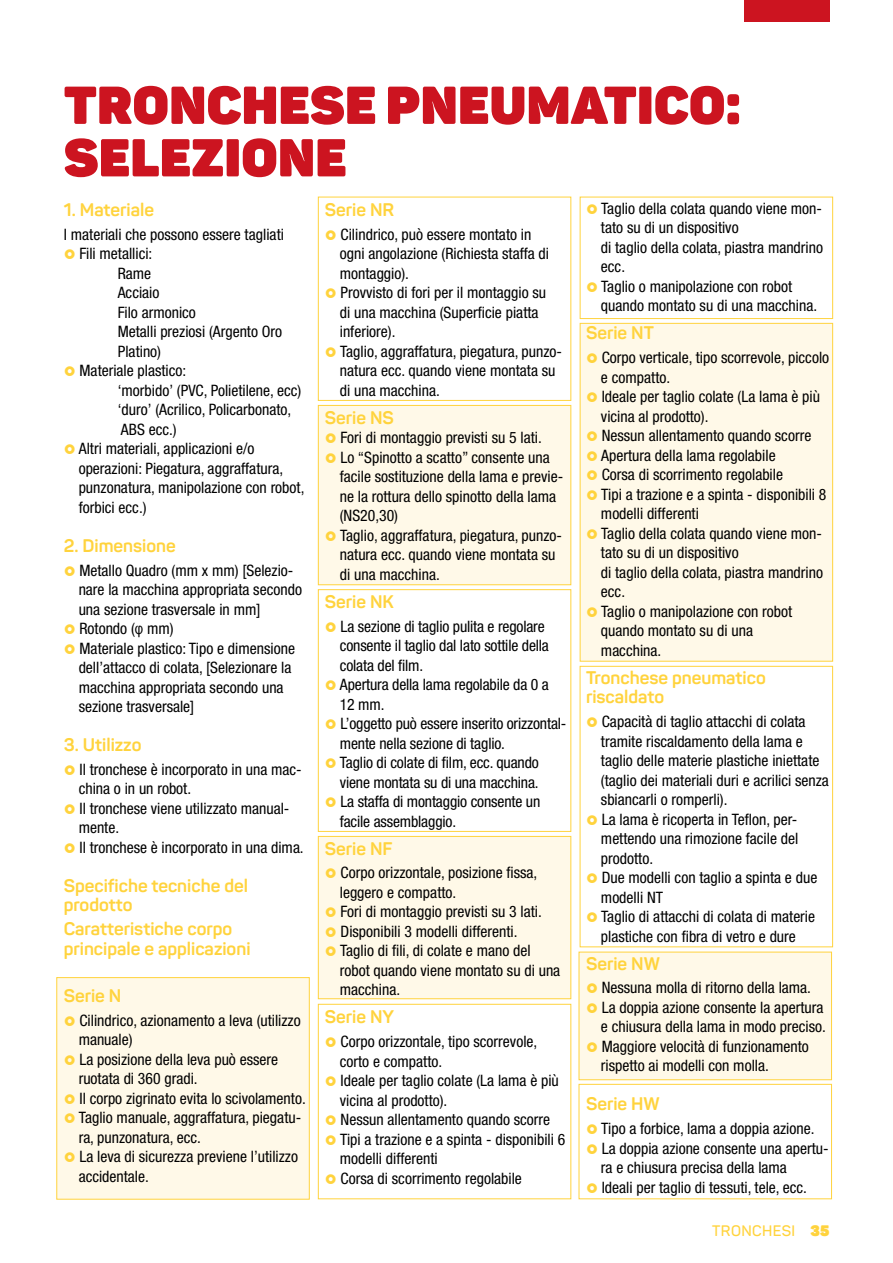
<style>
.page{position:relative;width:893px;height:1263px;background:#fff}
.page>*{position:absolute;margin:0;border:0;box-sizing:border-box;transform-origin:0 0}
.t1{font:800 52.5px/52.5px "Panton";letter-spacing:.01em;color:#cc1420}
.t2{font:700 18px/19.5px "Panton";color:#ffd33d}
.t3{font:condensed 15.75px/19.5px "Helvetica Neue LT Std";color:#000}
.t4{font:600 15px "Panton";letter-spacing:.025em;color:#ffd33d}
.s1{font-family:"Arial Narrow";font-stretch:normal}
.s2{font-weight:800}
</style>
<div class="page">
<div style="left:744px;top:0;width:85px;height:21px;background:#cc1420"></div>
<div style="left:56px;top:977px;width:254px;height:222px;background:#fff9e8;border:1px solid #ffd33d"></div>
<div style="left:318px;top:405px;width:253px;height:180px;background:#fff9e8;border:1px solid #ffd33d"></div>
<div style="left:580px;top:323px;width:253px;height:339px;background:#fff9e8;border:1px solid #ffd33d"></div>
<div style="left:318px;top:836px;width:253px;height:163px;background:#fff9e8;border:1px solid #ffd33d"></div>
<div style="left:579px;top:952px;width:253px;height:128px;background:#fff9e8;border:1px solid #ffd33d"></div>
<div style="left:318px;top:197px;width:253px;height:204px;background:#fff;border:1px solid #ffd33d"></div>
<div style="left:580px;top:197px;width:253px;height:122px;background:#fff;border:1px solid #ffd33d"></div>
<div style="left:318px;top:589px;width:253px;height:243px;background:#fff;border:1px solid #ffd33d"></div>
<div style="left:580px;top:666px;width:253px;height:281px;background:#fff;border:1px solid #ffd33d"></div>
<div style="left:318px;top:1004px;width:253px;height:195px;background:#fff;border:1px solid #ffd33d"></div>
<div style="left:579px;top:1084px;width:253px;height:115px;background:#fff;border:1px solid #ffd33d"></div>
<h1 class="t1" style="left:64px;top:78px;width:678px">TRONCHESE PNEUMATICO:<br>SELEZIONE</h1>
<p class="t2" style="left:64px;top:200px;width:92px">1. Materiale</p>
<p class="t3" style="left:64px;top:224px;width:222px">I materiali che possono essere tagliati</p>
<p class="t3" style="left:79px;top:244px;width:74px">Fili metallici:</p>
<p class="t3" style="left:118px;top:263px;width:35px">Rame</p>
<p class="t3" style="left:118px;top:283px;width:43px">Acciaio</p>
<p class="t3" style="left:118px;top:302px;width:80px">Filo armonico</p>
<p class="t3" style="left:118px;top:322px;width:166px">Metalli preziosi (Argento Oro</p>
<p class="t3" style="left:118px;top:341px;width:45px">Platino)</p>
<p class="t3" style="left:79px;top:361px;width:108px">Materiale plastico:</p>
<p class="t3" style="left:118px;top:380px;width:185px">‘morbido’ (PVC, Polietilene, ecc)</p>
<p class="t3" style="left:118px;top:400px;width:175px">‘duro’ (Acrilico, Policarbonato,</p>
<p class="t3" style="left:121px;top:419px;width:57px">ABS ecc.)</p>
<p class="t3" style="left:79px;top:439px;width:177px">Altri materiali, applicazioni e/o</p>
<p class="t3" style="left:79px;top:458px;width:206px">operazioni: Piegatura, aggraffatura,</p>
<p class="t3" style="left:79px;top:478px;width:227px">punzonatura, manipolazione con robot,</p>
<p class="t3" style="left:79px;top:497px;width:69px">forbici ecc.)</p>
<p class="t2" style="left:64px;top:536px;width:114px">2. Dimensione</p>
<p class="t3" style="left:79px;top:560px;width:225px">Metallo Quadro (mm x mm) [Selezio&shy;nare la macchina appropriata secondo una sezione trasversale in mm]<br>Rotondo (<span class="s1">φ</span> mm)<br>Materiale plastico: Tipo e dimensione dell’attacco di colata, [Selezionare la macchina appropriata secondo una sezione trasversale]</p>
<p class="t2" style="left:64px;top:735px;width:79px">3. Utilizzo</p>
<p class="t3" style="left:79px;top:759px;width:227px">Il tronchese è incorporato in una mac&shy;china o in un robot.<br>Il tronchese viene utilizzato manual&shy;mente.<br>Il tronchese è incorporato in una dima.</p>
<p class="t2" style="left:64px;top:876px;width:186px">Specifiche tecniche del prodotto</p>
<p class="t2" style="left:64px;top:919px;width:188px">Caratteristiche corpo principale e applicazioni</p>
<p class="t2" style="left:64px;top:986px;width:59px">Serie N</p>
<p class="t3" style="left:79px;top:1010px;width:229px">Cilindrico, azionamento a leva (utilizzo manuale)<br>La posizione della leva può essere ruotata di 360 gradi.<br>Il corpo zigrinato evita lo scivolamento.<br>Taglio manuale, aggraffatura, piegatu&shy;ra, punzonatura, ecc.<br>La leva di sicurezza previene l’utilizzo accidentale.</p>
<p class="t3" style="left:601px;top:199px;width:224px">Taglio della colata quando viene mon&shy;tato su di un dispositivo<br>di taglio della colata, piastra mandrino ecc.<br>Taglio o manipolazione con robot quando montato su di una macchina.</p>
<p class="t2" style="left:586px;top:323px;width:69px">Serie NT</p>
<p class="t3" style="left:601px;top:348px;width:230px">Corpo verticale, tipo scorrevole, piccolo e compatto.<br>Ideale per taglio colate (La lama è più vicina al prodotto).<br>Nessun allentamento quando scorre<br>Apertura della lama regolabile<br>Corsa di scorrimento regolabile<br>Tipi a trazione e a spinta - disponibili 8 modelli differenti<br>Taglio della colata quando viene mon&shy;tato su di un dispositivo<br>di taglio della colata, piastra mandrino ecc.<br>Taglio o manipolazione con robot quando montato su di una<br>macchina.</p>
<p class="t2" style="left:586px;top:667px;width:181px">Tronchese pneumatico riscaldato</p>
<p class="t3" style="left:601px;top:712px;width:229px">Capacità di taglio attacchi di colata tramite riscaldamento della lama e taglio delle materie plastiche iniettate (taglio dei materiali duri e acrilici senza sbiancarli o romperli).<br>La lama è ricoperta in Teflon, per&shy;mettendo una rimozione facile del prodotto.<br>Due modelli con taglio a spinta e due modelli NT<br>Taglio di attacchi di colata di materie plastiche con fibra di vetro e dure</p>
<p class="t2" style="left:586px;top:953px;width:75px">Serie NW</p>
<p class="t3" style="left:601px;top:978px;width:227px">Nessuna molla di ritorno della lama.<br>La doppia azione consente la apertura e chiusura della lama in modo preciso.<br>Maggiore velocità di funzionamento rispetto ai modelli con molla.</p>
<p class="t2" style="left:586px;top:1094px;width:75px">Serie HW</p>
<p class="t3" style="left:601px;top:1119px;width:229px">Tipo a forbice, lama a doppia azione.<br>La doppia azione consente una apertu&shy;ra e chiusura precisa della lama<br>Ideali per taglio di tessuti, tele, ecc.</p>
<p class="t2" style="left:325px;top:200px;width:71px">Serie NR</p>
<p class="t3" style="left:340px;top:224px;width:224px">Cilindrico, può essere montato in<br>ogni angolazione (Richiesta staffa di montaggio).<br>Provvisto di fori per il montaggio su<br>di una macchina (Superficie piatta inferiore).<br>Taglio, aggraffatura, piegatura, punzo&shy;natura ecc. quando viene montata su di una macchina.</p>
<p class="t2" style="left:325px;top:408px;width:71px">Serie NS</p>
<p class="t3" style="left:340px;top:428px;width:225px">Fori di montaggio previsti su 5 lati.<br>Lo “Spinotto a scatto” consente una facile sostituzione della lama e previe&shy;ne la rottura dello spinotto della lama (NS20,30)<br>Taglio, aggraffatura, piegatura, punzo&shy;natura ecc. quando viene montata su di una macchina.</p>
<p class="t2" style="left:325px;top:592px;width:70px">Serie NK</p>
<p class="t3" style="left:340px;top:616px;width:228px">La sezione di taglio pulita e regolare consente il taglio dal lato sottile della colata del film.<br>Apertura della lama regolabile da 0 a<br>12 mm.<br>L’oggetto può essere inserito orizzontal&shy;mente nella sezione di taglio.<br>Taglio di colate di film, ecc. quando viene montata su di una macchina.<br>La staffa di montaggio consente un facile assemblaggio.</p>
<p class="t2" style="left:325px;top:838px;width:69px">Serie NF</p>
<p class="t3" style="left:340px;top:863px;width:222px">Corpo orizzontale, posizione fissa, leggero e compatto.<br>Fori di montaggio previsti su 3 lati.<br>Disponibili 3 modelli differenti.<br>Taglio di fili, di colate e mano del robot quando viene montato su di una macchina.</p>
<p class="t2" style="left:325px;top:1007px;width:71px">Serie NY</p>
<p class="t3" style="left:340px;top:1032px;width:227px">Corpo orizzontale, tipo scorrevole, corto e compatto.<br>Ideale per taglio colate (La lama è più vicina al prodotto).<br>Nessun allentamento quando scorre<br>Tipi a trazione e a spinta - disponibili 6 modelli differenti<br>Corsa di scorrimento regolabile</p>
<p class="t4" style="left:712px;top:1221px;width:119px">TRONCHESI <span class="s2">35</span></p>
</div>
